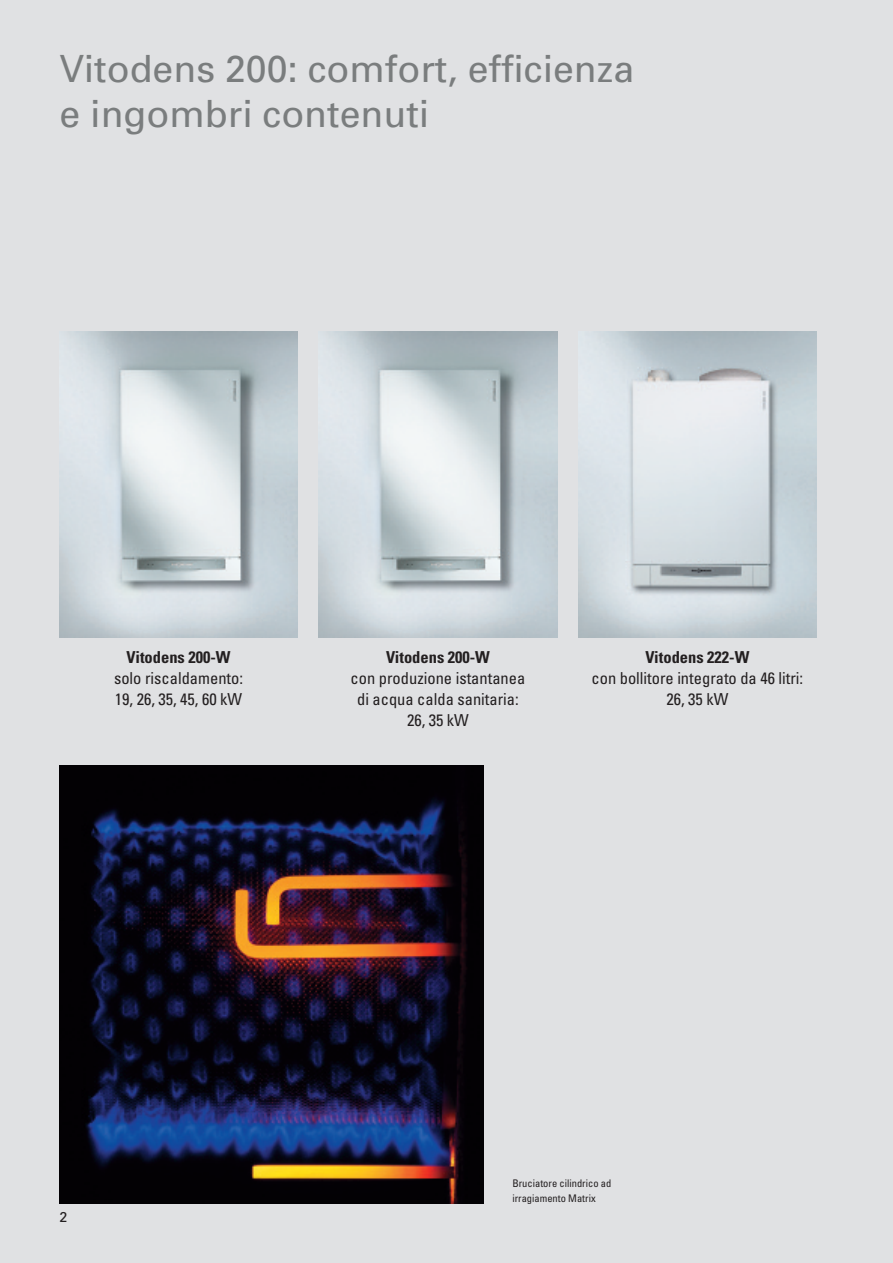
<style>
.page{position:relative;width:893px;height:1263px;background:#e0e1e3}
.page>*{position:absolute;margin:0;border:0;box-sizing:border-box;transform-origin:0 0}
.t1{font:37.5px/45px "Univers";color:#7a7d7e}
.t2{font:condensed 16.5px/21px "Univers";color:#231f20;text-align:center}
.t3{font:700 condensed 16.5px "Univers";color:#231f20}
.t4{font:14.25px "Univers";color:#231f20}
.t5{font:condensed 10.5px/15px "Univers";color:#231f20}
</style>
<div class="page">
<img style="left:60px;top:332px;width:238px;height:306px">
<img style="left:60px;top:765px;width:424px;height:438px">
<img style="left:319px;top:332px;width:238px;height:306px">
<img style="left:578px;top:332px;width:238px;height:306px">
<h1 class="t1" style="left:60px;top:50px;width:576px">Vitodens 200: comfort, efficienza e ingombri contenuti</h1>
<p class="t3" style="left:127px;top:651px;width:105px">Vitodens 200-W</p>
<p class="t2" style="left:114px;top:668px;width:131px;text-align:left">solo riscaldamento:<br>19, 26, 35, 45, 60 kW</p>
<p class="t3" style="left:386px;top:651px;width:105px">Vitodens 200-W</p>
<p class="t2" style="left:351px;top:668px;width:176px">con produzione istantanea di acqua calda sanitaria:<br>26, 35 kW</p>
<p class="t3" style="left:645px;top:651px;width:105px">Vitodens 222-W</p>
<p class="t2" style="left:592px;top:668px;width:213px">con bollitore integrato da 46 litri:<br>26, 35 kW</p>
<p class="t4" style="left:60px;top:1212px;width:9px">2</p>
<p class="t5" style="left:512px;top:1176px;width:100px">Bruciatore cilindrico ad irragiamento Matrix</p>
</div>
